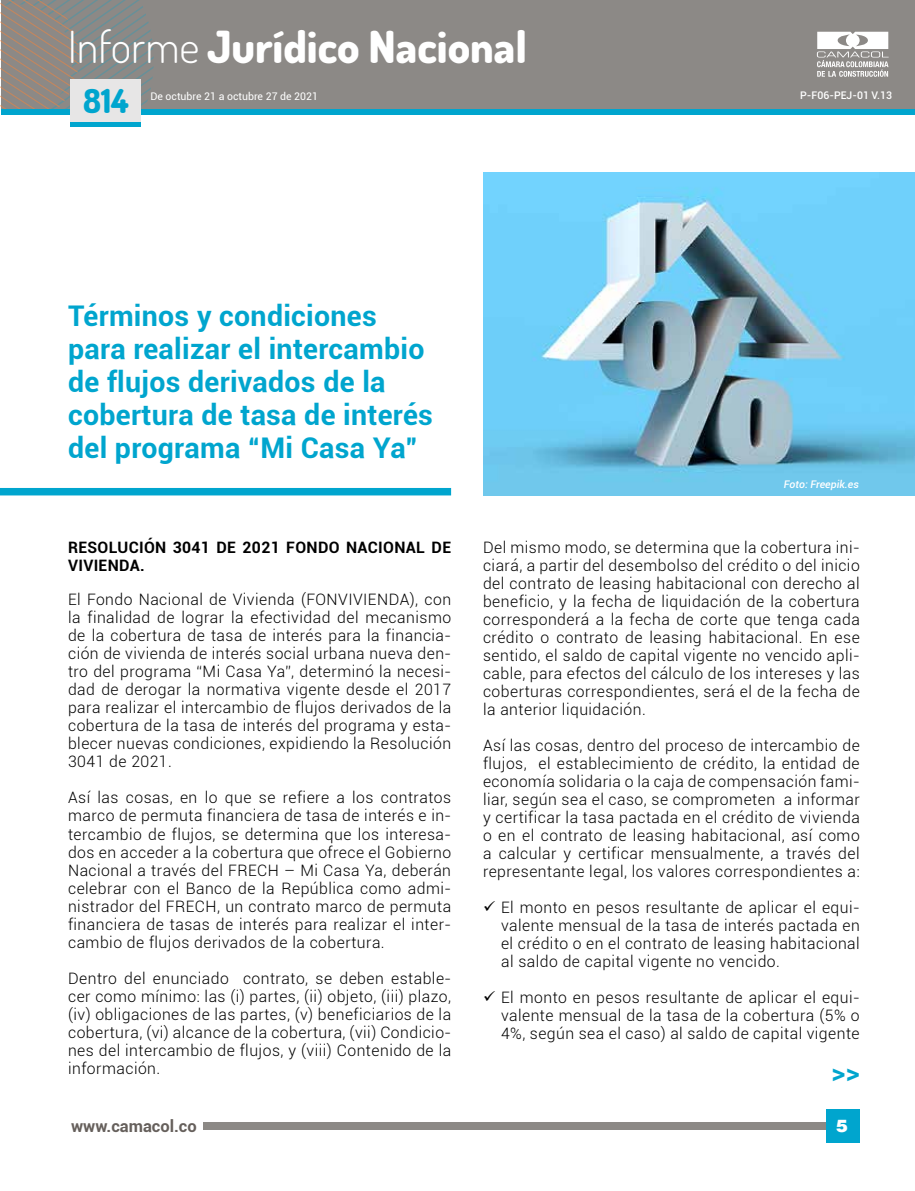
<style>
.page{position:relative;width:915px;height:1191px;background:#fff}
.page>*{position:absolute;margin:0;border:0;box-sizing:border-box;transform-origin:0 0}
.t1{font:800 44.25px "Dosis";color:#fff}
.t2{font:800 33px "Dosis";color:#00a5ce}
.t3{font:700 28.5px/33px "Roboto";letter-spacing:.01em;color:#00a5ce}
.t4{font:700 27px "Roboto";color:#00a5ce}
.t5{font:900 19.5px "Roboto";color:#fff}
.t6{font:900 19.5px "Helvetica";color:#fff}
.t7{font:700 16.5px "Roboto";color:#66605c}
.t8{font:300 15.75px/18px "Roboto";letter-spacing:.03em;color:#000;text-align:justify}
.t9{font:700 15.75px/18px "Roboto";letter-spacing:.02em;color:#000}
.t10{font:10.5px "Roboto";color:#fff}
.t11{font:500 10.5px "Roboto";color:#fff}
.t12{font:italic 500 10.5px "Roboto";color:#fff}
.s1{font-weight:300}
</style>
<div class="page">
<div style="left:203px;top:1122px;width:655px;height:7px;background:#8c8986"></div>
<div style="left:825px;top:1109px;width:33px;height:34px;background:#00a5ce"></div>
<div style="left:1px;top:0;width:913px;height:108px;background:#8c8986"></div>
<div style="left:1px;top:109px;width:913px;height:5px;background:#00a5ce"></div>
<svg style="left:1px;top:0;width:158px;height:109px"></svg>
<svg style="left:816px;top:32px;width:72px;height:45px"></svg>
<div style="left:70px;top:122px;width:70px;height:5px;background:#00a5ce"></div>
<div style="left:70px;top:79px;width:70px;height:43px;background:#e7e6e6"></div>
<div style="left:0;top:488px;width:451px;height:7px;background:#00a5ce"></div>
<img style="left:483px;top:172px;width:431px;height:323px">
<h1 class="t1" style="left:68px;top:18px;width:460px"><span class="s1">Informe</span> Jurídico Nacional</h1>
<h2 class="t2" style="left:83px;top:80px;width:47px">814</h2>
<p class="t10" style="left:150px;top:89px;width:169px">De octubre 21 a octubre 27 de 2021</p>
<h3 class="t3" style="left:68px;top:298px;width:366px">Términos y condiciones para realizar el intercambio de flujos derivados de la cobertura de tasa de interés del programa “Mi Casa Ya”</h3>
<p class="t11" style="left:800px;top:87px;width:93px">P-F06-PEJ-01 V.13</p>
<p class="t12" style="left:783px;top:476px;width:76px">Foto: Freepik.es</p>
<p class="t9" style="left:68px;top:537px;width:383px;text-indent:29px">olución 3041 de 2021 Fondo Nacional de<br>Vivienda.</p>
<p class="t8" style="left:68px;top:590px;width:384px">El Fondo Nacional de Vivienda (FONVIVIENDA), con la finalidad de lograr la efectividad del mecanismo de la cobertura de tasa de interés para la financia&shy;ción de vivienda de interés social urbana nueva den&shy;tro del programa “Mi Casa Ya”, determinó la necesi&shy;dad de derogar la normativa vigente desde el 2017 para realizar el intercambio de flujos derivados de la cobertura de la tasa de interés del programa y esta&shy;blecer nuevas condiciones, expidiendo la Resolución 3041 de 2021.</p>
<p class="t8" style="left:68px;top:788px;width:384px">Así las cosas, en lo que se refiere a los contratos marco de permuta financiera de tasa de interés e in&shy;tercambio de flujos, se determina que los interesa&shy;dos en acceder a la cobertura que ofrece el Gobierno Nacional a través del FRECH – Mi Casa Ya, deberán celebrar con el Banco de la República como admi&shy;nistrador del FRECH, un contrato marco de permuta financiera de tasas de interés para realizar el inter&shy;cambio de flujos derivados de la cobertura.</p>
<p class="t8" style="left:68px;top:968px;width:384px">Dentro del enunciado contrato, se deben estable&shy;cer como mínimo: las (i) partes, (ii) objeto, (iii) plazo, (iv) obligaciones de las partes, (v) beneficiarios de la cobertura, (vi) alcance de la cobertura, (vii) Condicio&shy;nes del intercambio de flujos, y (viii) Contenido de la información.</p>
<p class="t9" style="left:68px;top:537px;width:11px">Res</p>
<p class="t8" style="left:483px;top:538px;width:378px">Del mismo modo, se determina que la cobertura ini&shy;ciará, a partir del desembolso del crédito o del inicio del contrato de leasing habitacional con derecho al beneficio, y la fecha de liquidación de la cobertura corresponderá a la fecha de corte que tenga cada crédito o contrato de leasing habitacional. En ese sentido, el saldo de capital vigente no vencido apli&shy;cable, para efectos del cálculo de los intereses y las coberturas correspondientes, será el de la fecha de la anterior liquidación.</p>
<p class="t8" style="left:483px;top:736px;width:378px">Así las cosas, dentro del proceso de intercambio de flujos, el establecimiento de crédito, la entidad de economía solidaria o la caja de compensación fami&shy;liar, según sea el caso, se comprometen a informar y certificar la tasa pactada en el crédito de vivienda o en el contrato de leasing habitacional, así como a calcular y certificar mensualmente, a través del representante legal, los valores correspondientes a:</p>
<p class="t8" style="left:501px;top:898px;width:360px;text-indent:-18px">✓ El monto en pesos resultante de aplicar el equi&shy;valente mensual de la tasa de interés pactada en el crédito o en el contrato de leasing habitacional al saldo de capital vigente no vencido.</p>
<p class="t8" style="left:501px;top:988px;width:360px;text-indent:-18px">✓ El monto en pesos resultante de aplicar el equi&shy;valente mensual de la tasa de la cobertura (5% o 4%, según sea el caso) al saldo de capital vigente</p>
<h3 class="t4" style="left:831px;top:1052px;width:30px">&gt;&gt;</h3>
<p class="t7" style="left:71px;top:1114px;width:127px">www.camacol.co</p>
<p class="t5" style="left:836px;top:1114px;width:13px">1</p>
<p class="t6" style="left:836px;top:1118px;width:13px">5</p>
</div>
